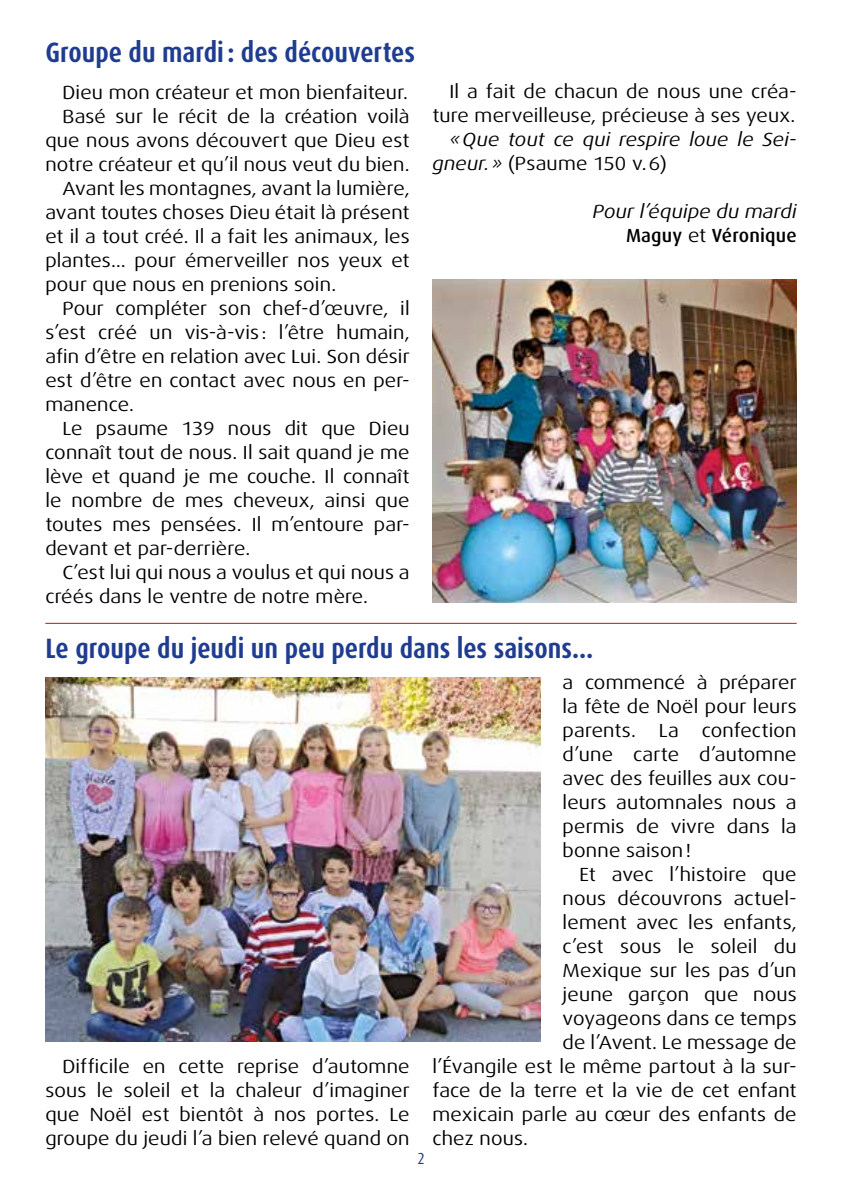
<style>
.page{position:relative;width:842px;height:1191px;background:#fff}
.page>*{position:absolute;margin:0;border:0;box-sizing:border-box;transform-origin:0 0}
.t1{font:700 condensed 28px "Dax OT";color:#1f3c90}
.t2{font:expanded 19px/24px "Dax OT";letter-spacing:.01em;color:#000;text-align:justify}
.t3{font:italic expanded 19px/24px "Dax OT";letter-spacing:.01em;color:#000}
.t4{font:condensed 16px "Dax OT";color:#1f3c90}
.s1{font-style:normal}
.s2{font-weight:500;font-style:normal;font-stretch:normal}
</style>
<div class="page">
<img style="left:432px;top:279px;width:365px;height:324px">
<img style="left:45px;top:677px;width:495px;height:364px">
<hr style="left:45px;top:623px;width:752px;height:1px;background:#e30613">
<h1 class="t1" style="left:45px;top:34px;width:371px">Groupe du mardi: des découvertes</h1>
<p class="t2" style="left:62px;top:80px;width:347px">Dieu mon créateur et mon bienfaiteur.</p>
<p class="t2" style="left:62px;top:104px;width:349px">Basé sur le récit de la création voilà</p>
<p class="t2" style="left:45px;top:128px;width:366px">que nous avons découvert que Dieu est</p>
<p class="t2" style="left:45px;top:152px;width:366px">notre créateur et qu’il nous veut du bien.</p>
<p class="t2" style="left:62px;top:176px;width:349px">Avant les montagnes, avant la lumière,</p>
<p class="t2" style="left:45px;top:200px;width:366px">avant toutes choses Dieu était là présent</p>
<p class="t2" style="left:45px;top:224px;width:366px">et il a tout créé. Il a fait les animaux, les</p>
<p class="t2" style="left:45px;top:248px;width:366px">plantes… pour émerveiller nos yeux et</p>
<p class="t2" style="left:45px;top:272px;width:292px">pour que nous en prenions soin.</p>
<p class="t2" style="left:62px;top:296px;width:349px">Pour compléter son chef-d’œuvre, il</p>
<p class="t2" style="left:45px;top:320px;width:366px">s’est créé un vis-à-vis : l’être humain,</p>
<p class="t2" style="left:45px;top:344px;width:366px">afin d’être en relation avec Lui. Son désir</p>
<p class="t2" style="left:45px;top:368px;width:366px">est d’être en contact avec nous en per-</p>
<p class="t2" style="left:45px;top:392px;width:90px">manence.</p>
<p class="t2" style="left:62px;top:416px;width:349px">Le psaume 139 nous dit que Dieu</p>
<p class="t2" style="left:45px;top:440px;width:366px">connaît tout de nous. Il sait quand je me</p>
<p class="t2" style="left:45px;top:464px;width:366px">lève et quand je me couche. Il connaît</p>
<p class="t2" style="left:45px;top:488px;width:366px">le nombre de mes cheveux, ainsi que</p>
<p class="t2" style="left:45px;top:512px;width:366px">toutes mes pensées. Il m’entoure par-</p>
<p class="t2" style="left:45px;top:536px;width:206px">devant et par-derrière.</p>
<p class="t2" style="left:62px;top:560px;width:349px">C’est lui qui nous a voulus et qui nous a</p>
<p class="t2" style="left:45px;top:584px;width:324px">créés dans le ventre de notre mère.</p>
<p class="t2" style="left:432px;top:80px;width:366px;text-align:right">Il a fait de chacun de nous une créa&shy;ture merveilleuse, précieuse à ses yeux.</p>
<p class="t3" style="left:432px;top:128px;width:366px;text-indent:17px">«Que tout ce qui respire loue le Sei&shy;gneur.» <span class="s1">(Psaume 150 v.6)</span></p>
<p class="t3" style="left:593px;top:200px;width:205px;text-align:right">Pour l’équipe du mardi<br><span class="s2">Maguy</span> <span class="s1">et</span> <span class="s2">Véronique</span></p>
<h1 class="t1" style="left:45px;top:630px;width:549px">Le groupe du jeudi un peu perdu dans les saisons…</h1>
<p class="t2" style="left:45px;top:1054px;width:366px;text-indent:17px">Difficile en cette reprise d’automne sous le soleil et la chaleur d’imaginer que Noël est bientôt à nos portes. Le groupe du jeudi l’a bien relevé quand on</p>
<p class="t4" style="left:417px;top:1148px;width:9px">2</p>
<p class="t2" style="left:563px;top:671px;width:236px">a commencé à préparer la fête de Noël pour leurs parents. La confection d’une carte d’automne avec des feuilles aux cou&shy;leurs automnales nous a permis de vivre dans la bonne saison!</p>
<p class="t2" style="left:580px;top:863px;width:218px">Et avec l’histoire que</p>
<p class="t2" style="left:563px;top:887px;width:236px">nous découvrons actuel-</p>
<p class="t2" style="left:563px;top:911px;width:236px">lement avec les enfants,</p>
<p class="t2" style="left:563px;top:935px;width:235px">c’est sous le soleil du</p>
<p class="t2" style="left:563px;top:959px;width:235px">Mexique sur les pas d’un</p>
<p class="t2" style="left:563px;top:983px;width:235px">jeune garçon que nous</p>
<p class="t2" style="left:563px;top:1007px;width:235px">voyageons dans ce temps</p>
<p class="t2" style="left:563px;top:1031px;width:235px">de l’Avent. Le message de</p>
<p class="t2" style="left:432px;top:1055px;width:366px">l’Évangile est le même partout à la sur-</p>
<p class="t2" style="left:432px;top:1079px;width:366px">face de la terre et la vie de cet enfant</p>
<p class="t2" style="left:432px;top:1103px;width:366px">mexicain parle au cœur des enfants de</p>
<p class="t2" style="left:432px;top:1127px;width:97px">chez nous.</p>
</div>
